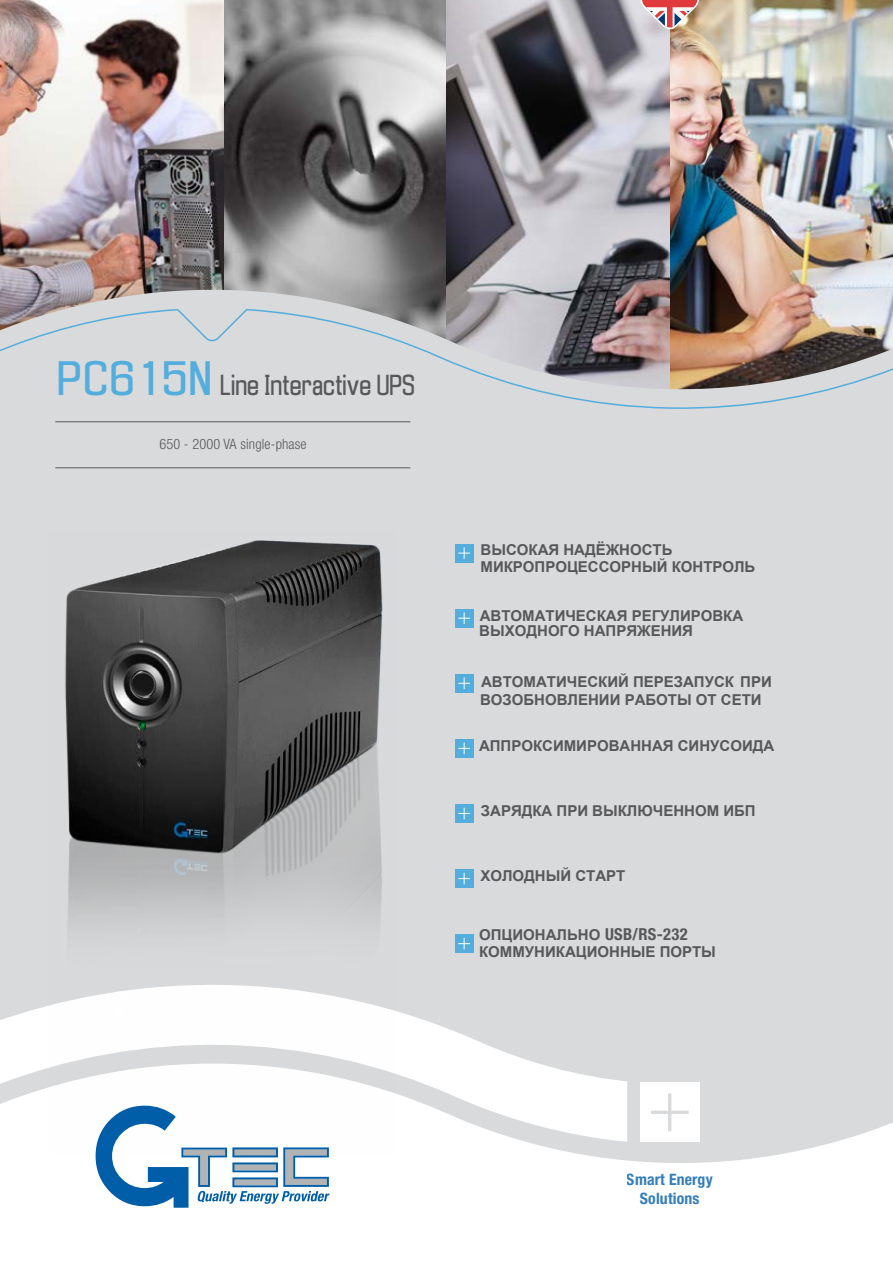
<style>
.page{position:relative;width:893px;height:1263px;background:#fff}
.page>*{position:absolute;margin:0;border:0;box-sizing:border-box;transform-origin:0 0}
.t1{font:27px "Enigmatic";color:#58585a;scale:.81 1}
.t2{font:700 condensed 15.75px/18.9px "Helvetica Neue LT Std";letter-spacing:.01em;color:#005ea8;text-align:center}
.t3{font:700 15px/16.8px "Arial";color:#58585a}
.t4{font:300 condensed 14.25px "Helvetica Neue LT Std";letter-spacing:.01em;color:#58585a}
.s1{font-size:45px;color:#53aedd}
.s2{font-family:"Helvetica Neue LT Std";font-stretch:condensed;font-size:16.5px}
</style>
<div class="page">
<img style="left:223px;top:0;width:223px;height:290px">
<img style="left:670px;top:0;width:223px;height:290px">
<img style="left:447px;top:0;width:223px;height:290px">
<img style="left:0;top:0;width:223px;height:290px">
<div style="left:0;top:290px;width:893px;height:873px;background:#d9dadb"></div>
<img style="left:0;top:307px;width:893px;height:104px">
<svg style="left:0;top:983px;width:627px;height:159px"></svg>
<div style="left:640px;top:1082px;width:59px;height:60px;background:#fff"></div>
<hr style="left:668px;top:1093px;width:3px;height:38px;background:#d9dadb">
<svg style="left:651px;top:1110px;width:38px;height:4px"></svg>
<svg style="left:96px;top:1154px;width:234px;height:54px"></svg>
<img style="left:50px;top:531px;width:347px;height:623px">
<hr style="left:55px;top:421px;width:355px;height:1px;background:#58585a">
<hr style="left:55px;top:467px;width:355px;height:1px;background:#58585a">
<div style="left:455px;top:544px;width:18px;height:18px;background:#53aedd"></div>
<svg style="left:458px;top:547px;width:12px;height:12px"></svg>
<div style="left:455px;top:609px;width:18px;height:18px;background:#53aedd"></div>
<svg style="left:458px;top:612px;width:12px;height:12px"></svg>
<div style="left:455px;top:674px;width:18px;height:18px;background:#53aedd"></div>
<svg style="left:458px;top:677px;width:12px;height:12px"></svg>
<div style="left:455px;top:739px;width:18px;height:18px;background:#53aedd"></div>
<svg style="left:458px;top:742px;width:12px;height:12px"></svg>
<div style="left:455px;top:804px;width:18px;height:19px;background:#53aedd"></div>
<svg style="left:458px;top:808px;width:12px;height:11px"></svg>
<div style="left:455px;top:869px;width:18px;height:19px;background:#53aedd"></div>
<svg style="left:458px;top:873px;width:12px;height:11px"></svg>
<div style="left:455px;top:934px;width:18px;height:19px;background:#53aedd"></div>
<svg style="left:458px;top:938px;width:12px;height:11px"></svg>
<svg style="left:638px;top:0;width:64px;height:32px;background:#d09f9b"></svg>
<h1 class="t1" style="left:57px;top:369px;width:443px"><span class="s1">PC615N</span> Line Interactive UPS</h1>
<p class="t4" style="left:159px;top:436px;width:149px">650 - 2000 VA single-phase</p>
<p class="t3" style="left:480px;top:542px;width:276px">ВЫСОКАЯ НАДЁЖНОСТЬ<br>МИКРОПРОЦЕССОРНЫЙ КОНТРОЛЬ</p>
<p class="t3" style="left:479px;top:607px;width:265px;line-height:15.9px">АВТОМАТИЧЕСКАЯ РЕГУЛИРОВКА<br>ВЫХОДНОГО НАПРЯЖЕНИЯ</p>
<p class="t3" style="left:480px;top:673px;width:293px;line-height:18px">АВТОМАТИЧЕСКИЙ ПЕРЕЗАПУСК ПРИ<br>ВОЗОБНОВЛЕНИИ РАБОТЫ ОТ СЕТИ</p>
<p class="t3" style="left:479px;top:737px;width:297px">АППРОКСИМИРОВАННАЯ СИНУСОИДА</p>
<p class="t3" style="left:481px;top:802px;width:276px">ЗАРЯДКА ПРИ ВЫКЛЮЧЕННОМ ИБП</p>
<p class="t3" style="left:480px;top:868px;width:146px">ХОЛОДНЫЙ СТАРТ</p>
<p class="t3" style="left:479px;top:926px;width:238px;line-height:17.2px">ОПЦИОНАЛЬНО <span class="s2">USB/RS-232<br></span>КОММУНИКАЦИОННЫЕ ПОРТЫ</p>
<p class="t2" style="left:627px;top:1170px;width:88px">Smart Energy<br>Solutions</p>
</div>
